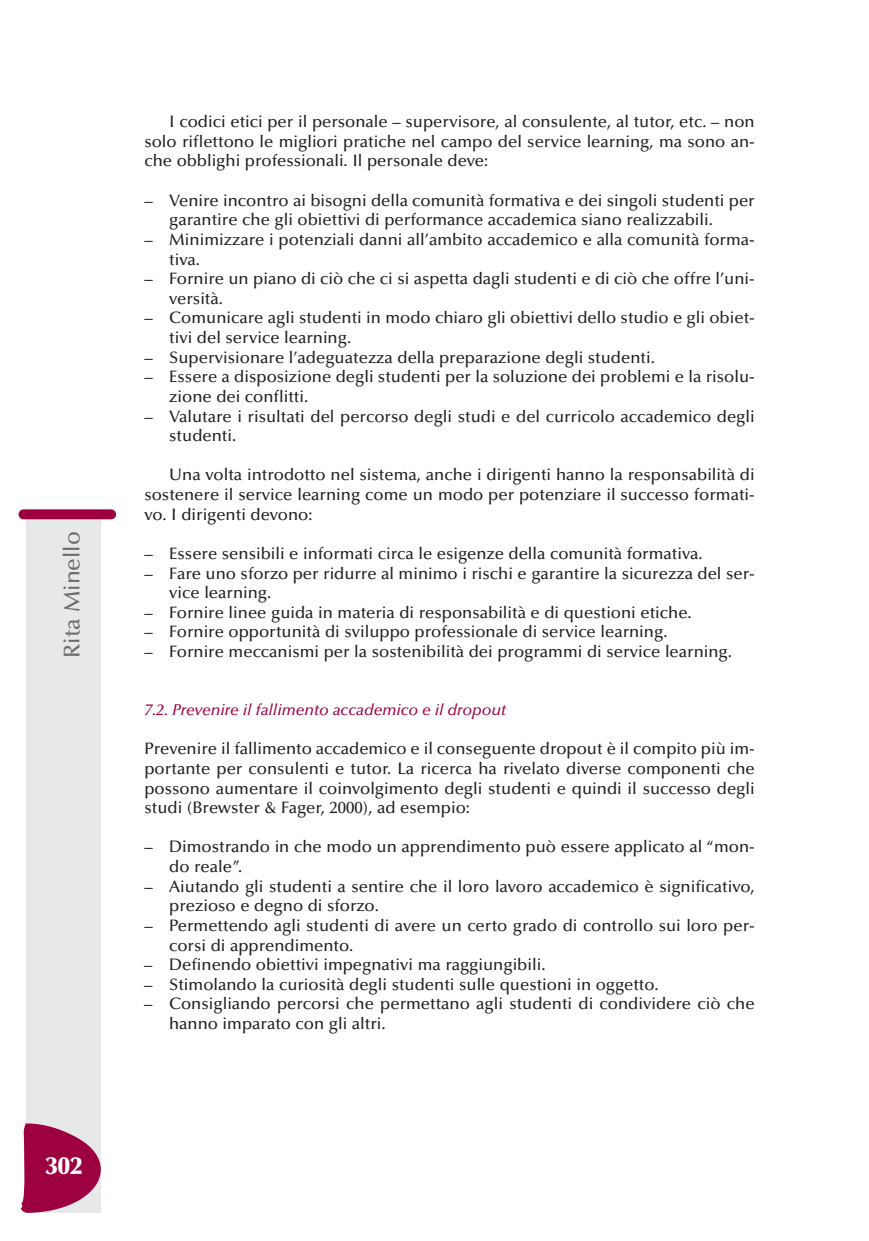
<style>
.page{position:relative;width:869px;height:1241px;background:#fff}
.page>*{position:absolute;margin:0;border:0;box-sizing:border-box;transform-origin:0 0}
.t1{font:900 24.5px "Optima";color:#fff}
.t2{font:500 22.75px "Optima";color:#6c6d70}
.t3{font:500 16.62px/19.6px "Optima";color:#231f20}
.t4{font:italic 500 15.75px "Optima";color:#9d0140}
</style>
<div class="page">
<div style="left:27px;top:517px;width:74px;height:695px;background:#e7e8e9"></div>
<div style="left:19px;top:509px;width:97px;height:10px;background:#9d0140;border-radius:5px"></div>
<svg style="left:21px;top:1122px;width:80px;height:90px"></svg>
<h2 class="t2" style="left:63px;top:657px;width:128px;rotate:-90deg">Rita Minello</h2>
<h1 class="t1" style="left:45px;top:1155px;width:38px">302</h1>
<p class="t3" style="left:144px;top:113px;width:611px;text-align:justify;text-indent:25px">I codici etici per il personale – supervisore, al consulente, al tutor, etc. – non solo riflettono le migliori pratiche nel campo del service learning, ma sono an&shy;che obblighi professionali. Il personale deve:</p>
<p class="t3" style="left:169px;top:192px;width:586px;text-indent:-25px">– Venire incontro ai bisogni della comunità formativa e dei singoli studenti per garantire che gli obiettivi di performance accademica siano realizzabili.</p>
<p class="t3" style="left:169px;top:231px;width:586px;text-indent:-25px">– Minimizzare i potenziali danni all’ambito accademico e alla comunità forma&shy;tiva.</p>
<p class="t3" style="left:169px;top:270px;width:586px;text-indent:-25px">– Fornire un piano di ciò che ci si aspetta dagli studenti e di ciò che offre l’uni&shy;versità.</p>
<p class="t3" style="left:169px;top:310px;width:586px;text-indent:-25px">– Comunicare agli studenti in modo chiaro gli obiettivi dello studio e gli obiet&shy;tivi del service learning.</p>
<p class="t3" style="left:144px;top:349px;width:511px">– Supervisionare l’adeguatezza della preparazione degli studenti.</p>
<p class="t3" style="left:169px;top:368px;width:586px;text-indent:-25px">– Essere a disposizione degli studenti per la soluzione dei problemi e la risolu&shy;zione dei conflitti.</p>
<p class="t3" style="left:169px;top:408px;width:586px;text-indent:-25px">– Valutare i risultati del percorso degli studi e del curricolo accademico degli studenti.</p>
<p class="t3" style="left:144px;top:466px;width:611px;text-align:justify;text-indent:25px">Una volta introdotto nel sistema, anche i dirigenti hanno la responsabilità di sostenere il service learning come un modo per potenziare il successo formati&shy;vo. I dirigenti devono:</p>
<p class="t3" style="left:144px;top:545px;width:559px">– Essere sensibili e informati circa le esigenze della comunità formativa.</p>
<p class="t3" style="left:169px;top:564px;width:586px;text-indent:-25px">– Fare uno sforzo per ridurre al minimo i rischi e garantire la sicurezza del ser&shy;vice learning.</p>
<p class="t3" style="left:144px;top:604px;width:548px">– Fornire linee guida in materia di responsabilità e di questioni etiche.</p>
<p class="t3" style="left:144px;top:623px;width:524px">– Fornire opportunità di sviluppo professionale di service learning.</p>
<p class="t3" style="left:144px;top:643px;width:589px">– Fornire meccanismi per la sostenibilità dei programmi di service learning.</p>
<p class="t4" style="left:144px;top:703px;width:363px">7.2. Prevenire il fallimento accademico e il dropout</p>
<p class="t3" style="left:144px;top:740px;width:611px;text-align:justify">Prevenire il fallimento accademico e il conseguente dropout è il compito più im&shy;portante per consulenti e tutor. La ricerca ha rivelato diverse componenti che possono aumentare il coinvolgimento degli studenti e quindi il successo degli studi (Brewster &amp; Fager, 2000), ad esempio:</p>
<p class="t3" style="left:169px;top:838px;width:586px;text-indent:-25px">– Dimostrando in che modo un apprendimento può essere applicato al “mon&shy;do reale”.</p>
<p class="t3" style="left:169px;top:877px;width:586px;text-indent:-25px">– Aiutando gli studenti a sentire che il loro lavoro accademico è significativo, prezioso e degno di sforzo.</p>
<p class="t3" style="left:169px;top:917px;width:586px;text-indent:-25px">– Permettendo agli studenti di avere un certo grado di controllo sui loro per&shy;corsi di apprendimento.</p>
<p class="t3" style="left:144px;top:956px;width:402px">– Definendo obiettivi impegnativi ma raggiungibili.</p>
<p class="t3" style="left:144px;top:975px;width:515px">– Stimolando la curiosità degli studenti sulle questioni in oggetto.</p>
<p class="t3" style="left:169px;top:995px;width:586px;text-indent:-25px">– Consigliando percorsi che permettano agli studenti di condividere ciò che hanno imparato con gli altri.</p>
</div>
